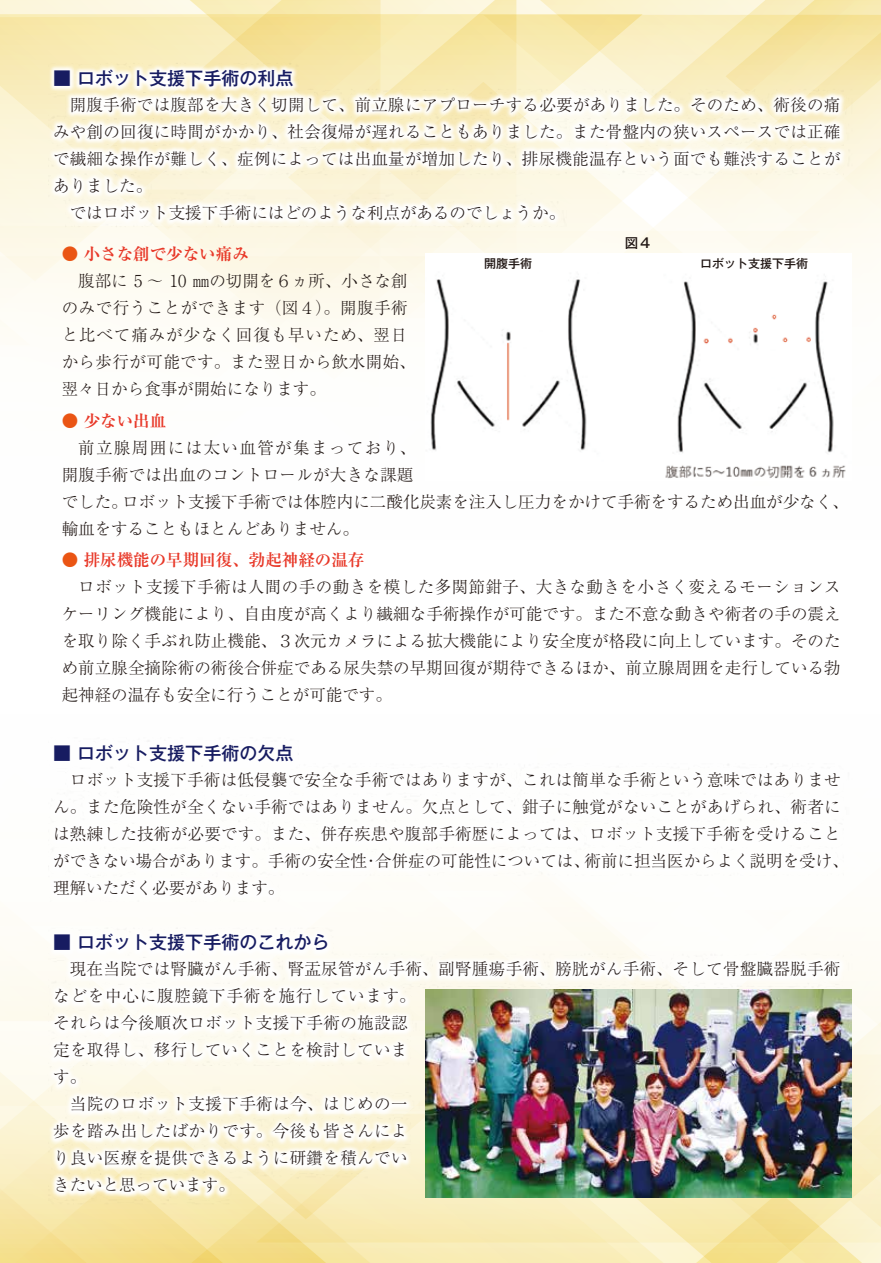
<style>
.page{position:relative;width:881px;height:1263px;background:#fff}
.page>*{position:absolute;margin:0;border:0;box-sizing:border-box;transform-origin:0 0}
.t1{font:500 18px "Gothic MB101 Pro";color:#171c61}
.t2{font:300 16.5px/27px "Ryumin Pro";letter-spacing:.015em;color:#221815}
.t3{font:500 13.5px "Gothic MB101 Pro";color:#221815}
.t4{font:500 12px "Gothic MB101 Pro";color:#221815}
.s1{color:#ea5514}
.s2{font-weight:700;color:#e83828}
</style>
<div class="page">
<img style="left:0;top:0;width:880px;height:1252px">
<img style="left:425px;top:253px;width:425px;height:227px">
<img style="left:425px;top:990px;width:425px;height:207px">
<div style="left:604px;top:443px;width:43px;height:29px;background:#fff"></div>
<div style="left:696px;top:253px;width:118px;height:19px;background:#fff"></div>
<div style="left:481px;top:253px;width:55px;height:21px;background:#fff"></div>
<p class="t1" style="left:53px;top:63px;width:241px">■ ロボット支援下手術の利点</p>
<p class="t2" style="left:53px;top:90px;width:788px">　開腹手術では腹部を大きく切開して、前立腺にアプローチする必要がありました。そのため、術後の痛みや創の回復に時間がかかり、社会復帰が遅れることもありました。また骨盤内の狭いスペースでは正確で繊細な操作が難しく、症例によっては出血量が増加したり、排尿機能温存という面でも難渋することがありました。<br>　ではロボット支援下手術にはどのような利点があるのでしょうか。</p>
<p class="t3" style="left:624px;top:232px;width:28px">図４</p>
<p class="t2" style="left:62px;top:239px;width:355px"><span class="s1">●</span> <span class="s2">小さな創で少ない痛み<br></span>　腹部に 5 ～ 10 ㎜の切開を６ヵ所、小さな創のみで行うことができます（図４）。開腹手術と比べて痛みが少なく回復も早いため、翌日から歩行が可能です。また翌日から飲水開始、翌々日から食事が開始になります。</p>
<p class="t2" style="left:62px;top:406px;width:788px"><span class="s1">●</span> <span class="s2">少ない出血<br></span>　前立腺周囲には太い血管が集まっており、<br>開腹手術では出血のコントロールが大きな課題<br>でした。ロボット支援下手術では体腔内に二酸化炭素を注入し圧力をかけて手術をするため出血が少なく、輸血をすることもほとんどありません。</p>
<p class="t2" style="left:62px;top:545px;width:780px"><span class="s1">●</span> <span class="s2">排尿機能の早期回復、勃起神経の温存<br></span>　ロボット支援下手術は人間の手の動きを模した多関節鉗子、大きな動きを小さく変えるモーションスケーリング機能により、自由度が高くより繊細な手術操作が可能です。また不意な動きや術者の手の震えを取り除く手ぶれ防止機能、３次元カメラによる拡大機能により安全度が格段に向上しています。そのため前立腺全摘除術の術後合併症である尿失禁の早期回復が期待できるほか、前立腺周囲を走行している勃起神経の温存も安全に行うことが可能です。</p>
<p class="t4" style="left:484px;top:254px;width:49px">開腹手術</p>
<p class="t4" style="left:700px;top:254px;width:110px">ロボット支援下手術</p>
<p class="t1" style="left:53px;top:738px;width:241px">■ ロボット支援下手術の欠点</p>
<p class="t2" style="left:53px;top:765px;width:796px">　ロボット支援下手術は低侵襲で安全な手術ではありますが、これは簡単な手術という意味ではありません。また危険性が全くない手術ではありません。欠点として、鉗子に触覚がないことがあげられ、術者には熟練した技術が必要です。また、併存疾患や腹部手術歴によっては、ロボット支援下手術を受けることができない場合があります。手術の安全性・合併症の可能性については、術前に担当医からよく説明を受け、理解いただく必要があります。</p>
<p class="t1" style="left:53px;top:927px;width:277px">■ ロボット支援下手術のこれから</p>
<p class="t2" style="left:53px;top:954px;width:788px">　現在当院では腎臓がん手術、腎盂尿管がん手術、副腎腫瘍手術、膀胱がん手術、そして骨盤臓器脱手術などを中心に腹腔鏡下手術を施行しています。<br>それらは今後順次ロボット支援下手術の施設認<br>定を取得し、移行していくことを検討していま<br>す。<br>　当院のロボット支援下手術は今、はじめの一<br>歩を踏み出したばかりです。今後も皆さんによ<br>り良い医療を提供できるように研鑽を積んでい<br>きたいと思っています。</p>
</div>
